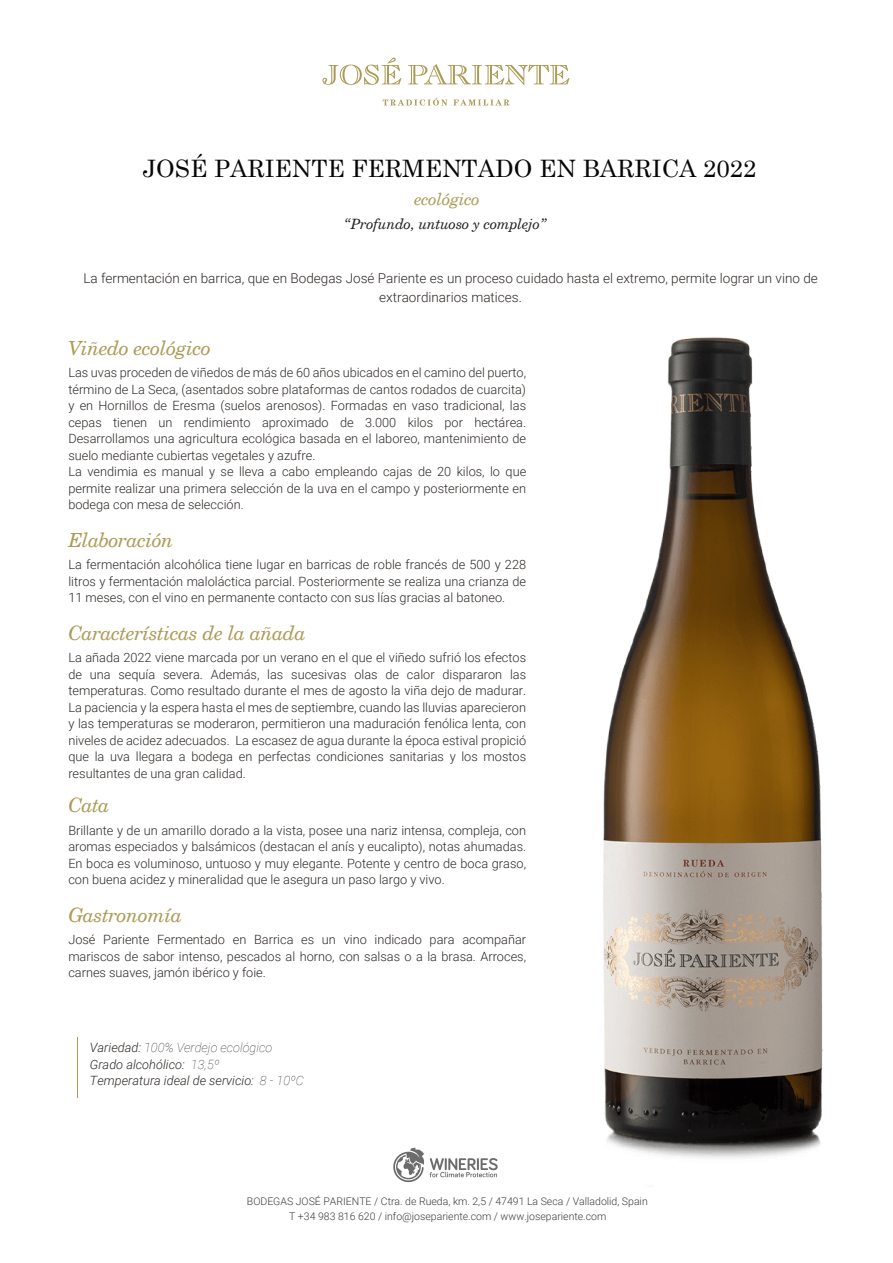
<style>
.page{position:relative;width:893px;height:1263px;background:#fff}
.page>*{position:absolute;margin:0;border:0;box-sizing:border-box;transform-origin:0 0}
.t1{font:24px "Century";color:#070707}
.t2{font:19.5px "Century Italic SWFTE";letter-spacing:-.01em;color:#ac9b56}
.t3{font:16.5px "Century Italic SWFTE";letter-spacing:-.01em;color:#ac9b56}
.t4{font:14.25px "Century Italic SWFTE";letter-spacing:-.005em;color:#222221}
.t5{font:300 13.5px/19.5px "Roboto";color:#2e2926;text-align:center}
.t6{font:300 12.75px/16.5px "Roboto";color:#2e2926;text-align:justify}
.t7{font:italic 300 12.75px/16.5px "Roboto";color:#2e2926}
.t8{font:300 10.5px/15px "Roboto";color:#3c3c3b;text-align:center}
.s1{font-weight:100}
</style>
<div class="page">
<img style="left:407px;top:337px;width:416px;height:846px">
<svg style="left:322px;top:58px;width:247px;height:48px"></svg>
<hr style="left:77px;top:1037px;width:1px;height:60px;background:#ac9b56">
<svg style="left:430px;top:1158px;width:68px;height:19px"></svg>
<svg style="left:393px;top:1147px;width:31px;height:35px"></svg>
<h1 class="t1" style="left:143px;top:148px;width:615px">JOSÉ PARIENTE FERMENTADO EN BARRICA 2022</h1>
<p class="t3" style="left:415px;top:189px;width:67px">ecológico</p>
<p class="t4" style="left:344px;top:215px;width:205px">“Profundo, untuoso y complejo”</p>
<p class="t5" style="left:83px;top:268px;width:736px">La fermentación en barrica, que en Bodegas José Pariente es un proceso cuidado hasta el extremo, permite lograr un vino de extraordinarios matices.</p>
<h2 class="t2" style="left:68px;top:336px;width:144px">Viñedo ecológico</h2>
<p class="t6" style="left:68px;top:364px;width:459px;text-align:left">Las uvas proceden de viñedos de más de 60 años ubicados en el camino del puerto, término de La Seca, (asentados sobre plataformas de cantos rodados de cuarcita) y en Hornillos de Eresma (suelos arenosos). Formadas en vaso tradicional, las cepas tienen un rendimiento aproximado de 3.000 kilos por hectárea.<br>Desarrollamos una agricultura ecológica basada en el laboreo, mantenimiento de suelo mediante cubiertas vegetales y azufre.<br>La vendimia es manual y se lleva a cabo empleando cajas de 20 kilos, lo que permite realizar una primera selección de la uva en el campo y posteriormente en bodega con mesa de selección.</p>
<h2 class="t2" style="left:68px;top:528px;width:107px">Elaboración</h2>
<p class="t6" style="left:68px;top:556px;width:459px">La fermentación alcohólica tiene lugar en barricas de roble francés de 500 y 228 litros y fermentación maloláctica parcial. Posteriormente se realiza una crianza de 11 meses, con el vino en permanente contacto con sus lías gracias al batoneo.</p>
<h2 class="t2" style="left:68px;top:621px;width:239px">Características de la añada</h2>
<p class="t6" style="left:68px;top:649px;width:459px">La añada 2022 viene marcada por un verano en el que el viñedo sufrió los efectos de una sequía severa. Además, las sucesivas olas de calor dispararon las temperaturas. Como resultado durante el mes de agosto la viña dejo de madurar.<br>La paciencia y la espera hasta el mes de septiembre, cuando las lluvias aparecieron y las temperaturas se moderaron, permitieron una maduración fenólica lenta, con niveles de acidez adecuados. La escasez de agua durante la época estival propició que la uva llegara a bodega en perfectas condiciones sanitarias y los mostos resultantes de una gran calidad.</p>
<h2 class="t2" style="left:68px;top:793px;width:43px">Cata</h2>
<p class="t6" style="left:68px;top:821px;width:459px">Brillante y de un amarillo dorado a la vista, posee una nariz intensa, compleja, con aromas especiados y balsámicos (destacan el anís y eucalipto), notas ahumadas.<br>En boca es voluminoso, untuoso y muy elegante. Potente y centro de boca graso, con buena acidez y mineralidad que le asegura un paso largo y vivo.</p>
<h2 class="t2" style="left:68px;top:903px;width:115px">Gastronomía</h2>
<p class="t6" style="left:68px;top:931px;width:459px">José Pariente Fermentado en Barrica es un vino indicado para acompañar mariscos de sabor intenso, pescados al horno, con salsas o a la brasa. Arroces, carnes suaves, jamón ibérico y foie.</p>
<p class="t7" style="left:90px;top:1039px;width:215px">Variedad: <span class="s1">100% Verdejo ecológico<br></span>Grado alcohólico: <span class="s1">13,5º<br></span>Temperatura ideal de servicio: <span class="s1">8 - 10ºC</span></p>
<p class="t8" style="left:247px;top:1193px;width:402px">BODEGAS JOSÉ PARIENTE / Ctra. de Rueda, km. 2,5 / 47491 La Seca / Valladolid, Spain<br>T +34 983 816 620 / info@josepariente.com / www.josepariente.com</p>
</div>
